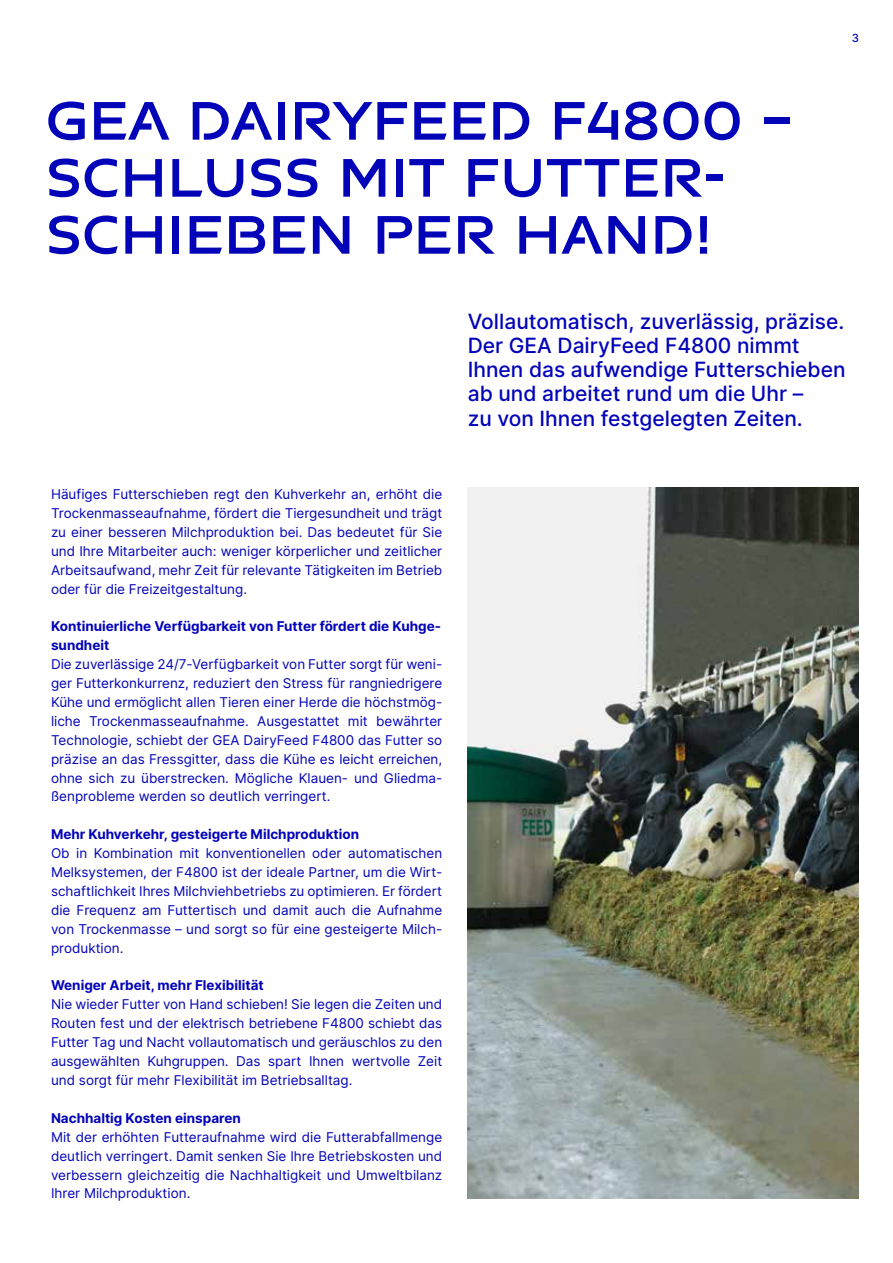
<style>
.page{position:relative;width:893px;height:1263px;background:#fff}
.page>*{position:absolute;margin:0;border:0;box-sizing:border-box;transform-origin:0 0}
.t1{font:700 57px/57px "GEA Sans";color:#0303b8}
.t2{font:500 21px/24.2px "Inter";color:#0303b8}
.t3{font:13.5px/18.9px "Inter";color:#0303b8;text-align:justify}
.t4{font:700 13.5px/18.9px "Inter";color:#0303b8}
.t5{font:500 11.25px "Inter";color:#0303b8}
</style>
<div class="page">
<img style="left:468px;top:488px;width:391px;height:710px">
<h1 class="t1" style="left:46px;top:90px;width:749px">GEA DAIRYFEED F4800 –<br>SCHLUSS MIT FUTTER-<br>SCHIEBEN PER HAND!</h1>
<p class="t5" style="left:852px;top:30px;width:9px">3</p>
<p class="t3" style="left:51px;top:484px;width:393px">Häufiges Futterschieben regt den Kuhverkehr an, erhöht die Trockenmasseaufnahme, fördert die Tiergesundheit und trägt zu einer besseren Milchproduktion bei. Das bedeutet für Sie und Ihre Mitarbeiter auch: weniger körperlicher und zeitlicher Arbeitsaufwand, mehr Zeit für relevante Tätigkeiten im Betrieb oder für die Freizeitgestaltung.</p>
<p class="t4" style="left:51px;top:617px;width:392px">Kontinuierliche Verfügbarkeit von Futter fördert die Kuhge&shy;sundheit</p>
<p class="t3" style="left:51px;top:654px;width:393px">Die zuverlässige 24/7-Verfügbarkeit von Futter sorgt für weni&shy;ger Futterkonkurrenz, reduziert den Stress für rangniedrigere Kühe und ermöglicht allen Tieren einer Herde die höchstmög&shy;liche Trockenmasseaufnahme. Ausgestattet mit bewährter Technologie, schiebt der GEA DairyFeed F4800 das Futter so präzise an das Fressgitter, dass die Kühe es leicht erreichen, ohne sich zu überstrecken. Mögliche Klauen- und Gliedma&shy;ßenprobleme werden so deutlich verringert.</p>
<p class="t4" style="left:51px;top:824px;width:310px">Mehr Kuhverkehr, gesteigerte Milchproduktion</p>
<p class="t3" style="left:51px;top:843px;width:393px">Ob in Kombination mit konventionellen oder automatischen Melksystemen, der F4800 ist der ideale Partner, um die Wirt&shy;schaftlichkeit Ihres Milchviehbetriebs zu optimieren. Er fördert die Frequenz am Futtertisch und damit auch die Aufnahme von Trockenmasse – und sorgt so für eine gesteigerte Milch&shy;produktion.</p>
<p class="t4" style="left:51px;top:976px;width:214px">Weniger Arbeit, mehr Flexibilität</p>
<p class="t3" style="left:51px;top:995px;width:393px">Nie wieder Futter von Hand schieben! Sie legen die Zeiten und Routen fest und der elektrisch betriebene F4800 schiebt das Futter Tag und Nacht vollautomatisch und geräuschlos zu den ausgewählten Kuhgruppen. Das spart Ihnen wertvolle Zeit und sorgt für mehr Flexibilität im Betriebsalltag.</p>
<p class="t4" style="left:51px;top:1108px;width:191px">Nachhaltig Kosten einsparen</p>
<p class="t3" style="left:51px;top:1127px;width:393px">Mit der erhöhten Futteraufnahme wird die Futterabfallmenge deutlich verringert. Damit senken Sie Ihre Betriebskosten und verbessern gleichzeitig die Nachhaltigkeit und Umweltbilanz Ihrer Milchproduktion.</p>
<h2 class="t2" style="left:468px;top:309px;width:379px">Vollautomatisch, zuverlässig, präzise.<br>Der GEA DairyFeed F4800 nimmt Ihnen das aufwendige Futterschieben ab und arbeitet rund um die Uhr –<br>zu von Ihnen festgelegten Zeiten.</h2>
</div>
